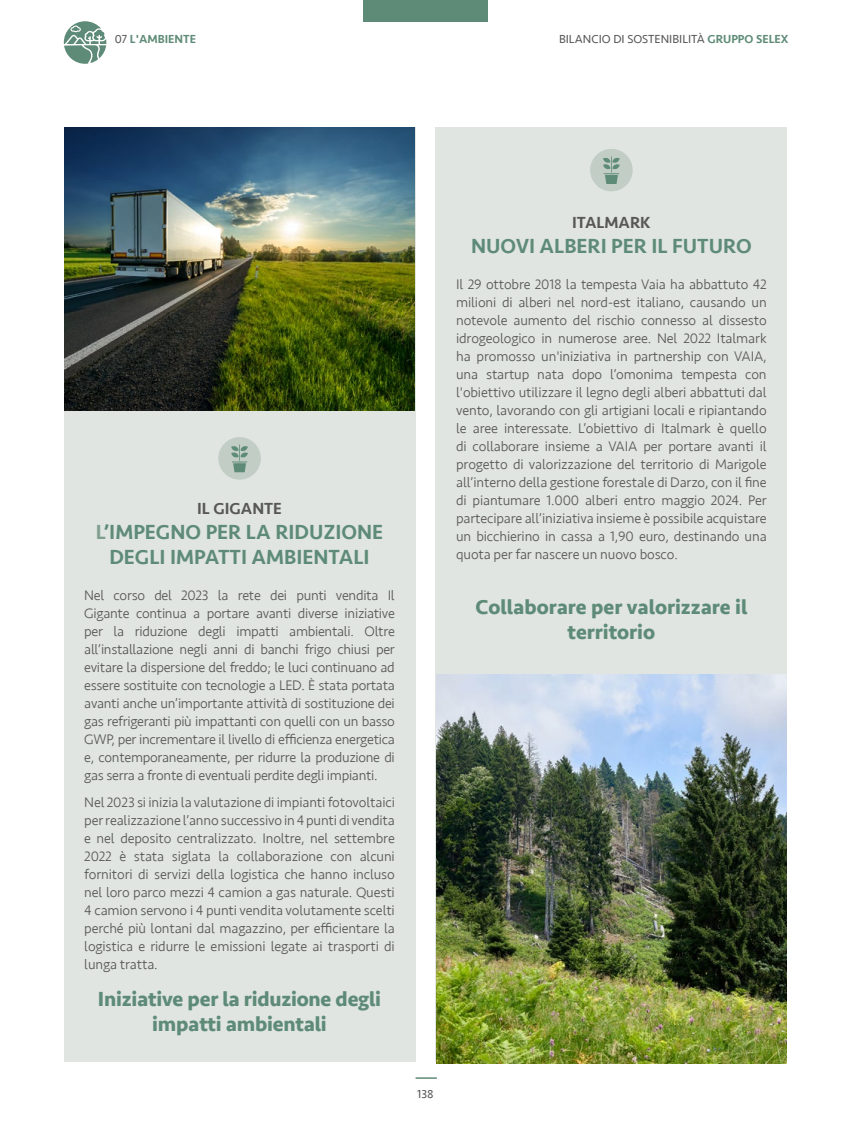
<style>
.page{position:relative;width:851px;height:1127px;background:#fff}
.page>*{position:absolute;margin:0;border:0;box-sizing:border-box;transform-origin:0 0}
.t1{font:700 21px/25.2px "Seravek";letter-spacing:-.01em;color:#5e8b77;text-align:center}
.t2{font:500 21px/25.2px "Seravek";color:#5e8b77;text-align:center}
.t3{font:500 16.5px "Seravek";color:#575756}
.t4{font:300 14.25px/18px "Seravek";letter-spacing:-.01em;color:#575756;text-align:justify}
.t5{font:12px "Seravek";color:#575756}
.t6{font:500 12px "Seravek";color:#5e8b77}
.s1{font-weight:400;color:#575756}
.s2{font-weight:500;color:#5e8b77}
.s3{color:#819f8f}
</style>
<div class="page">
<div style="left:363px;top:0;width:125px;height:21px;background:#5e8b77"></div>
<hr style="left:415px;top:1077px;width:22px;height:2px;background:#5e8b77">
<svg style="left:64px;top:21px;width:42px;height:43px"></svg>
<div style="left:64px;top:128px;width:351px;height:934px;background:#e0e5e2"></div>
<div style="left:435px;top:128px;width:352px;height:934px;background:#e0e5e2"></div>
<img style="left:64px;top:128px;width:350px;height:282px">
<div style="left:218px;top:437px;width:43px;height:43px;background:#c1cdc5;border-radius:50%"></div>
<svg style="left:231px;top:444px;width:17px;height:28px"></svg>
<div style="left:590px;top:149px;width:42px;height:42px;background:#c1cdc5;border-radius:50%"></div>
<svg style="left:603px;top:156px;width:16px;height:28px"></svg>
<img style="left:436px;top:674px;width:350px;height:389px">
<p class="t6" style="left:115px;top:31px;width:83px"><span class="s1">07</span> L'AMBIENTE</p>
<p class="t5" style="left:559px;top:29px;width:231px">BILANCIO DI SOSTENIBILITÀ <span class="s2">GRUPPO SELEX</span></p>
<p class="t3" style="left:197px;top:498px;width:86px">IL GIGANTE</p>
<h1 class="t2" style="left:96px;top:519px;width:289px"><span class="s3">L</span>’IMPEGNO PER LA RIDUZIONE<br>DEGLI IMPATTI AMBIENTALI</h1>
<p class="t4" style="left:84px;top:587px;width:312px">Nel corso del 2023 la rete dei punti vendita Il Gigante continua a portare avanti diverse iniziative per la riduzione degli impatti ambientali. Oltre all’installazione negli anni di banchi frigo chiusi per evitare la dispersione del freddo; le luci continuano ad essere sostituite con tecnologie a LED. È stata portata avanti anche un’importante attività di sostituzione dei gas refrigeranti più impattanti con quelli con un basso GWP, per incrementare il livello di efficienza energetica e, contemporaneamente, per ridurre la produzione di gas serra a fronte di eventuali perdite degli impianti.</p>
<p class="t4" style="left:84px;top:793px;width:312px">Nel 2023 si inizia la valutazione di impianti fotovoltaici per realizzazione l’anno successivo in 4 punti di vendita e nel deposito centralizzato. Inoltre, nel settembre 2022 è stata siglata la collaborazione con alcuni fornitori di servizi della logistica che hanno incluso nel loro parco mezzi 4 camion a gas naturale. Questi 4 camion servono i 4 punti vendita volutamente scelti perché più lontani dal magazzino, per efficientare la logistica e ridurre le emissioni legate ai trasporti di lunga tratta.</p>
<h1 class="t1" style="left:98px;top:986px;width:285px">Iniziative per la riduzione degli impatti ambientali</h1>
<p class="t5" style="left:417px;top:1084px;width:18px">138</p>
<p class="t3" style="left:572px;top:212px;width:80px">ITALMARK</p>
<h1 class="t2" style="left:471px;top:234px;width:282px">NUOVI ALBERI PER IL FUTURO</h1>
<p class="t4" style="left:456px;top:276px;width:312px">Il 29 ottobre 2018 la tempesta Vaia ha abbattuto 42 milioni di alberi nel nord-est italiano, causando un notevole aumento del rischio connesso al dissesto idrogeologico in numerose aree. Nel 2022 Italmark ha promosso un'iniziativa in partnership con VAIA, una startup nata dopo l’omonima tempesta con l'obiettivo utilizzare il legno degli alberi abbattuti dal vento, lavorando con gli artigiani locali e ripiantando le aree interessate. L’obiettivo di Italmark è quello di collaborare insieme a VAIA per portare avanti il progetto di valorizzazione del territorio di Marigole all’interno della gestione forestale di Darzo, con il fine di piantumare 1.000 alberi entro maggio 2024. Per partecipare all’iniziativa insieme è possibile acquistare un bicchierino in cassa a 1,90 euro, destinando una quota per far nascere un nuovo bosco.</p>
<h1 class="t1" style="left:475px;top:594px;width:273px">Collaborare per valorizzare il territorio</h1>
</div>
